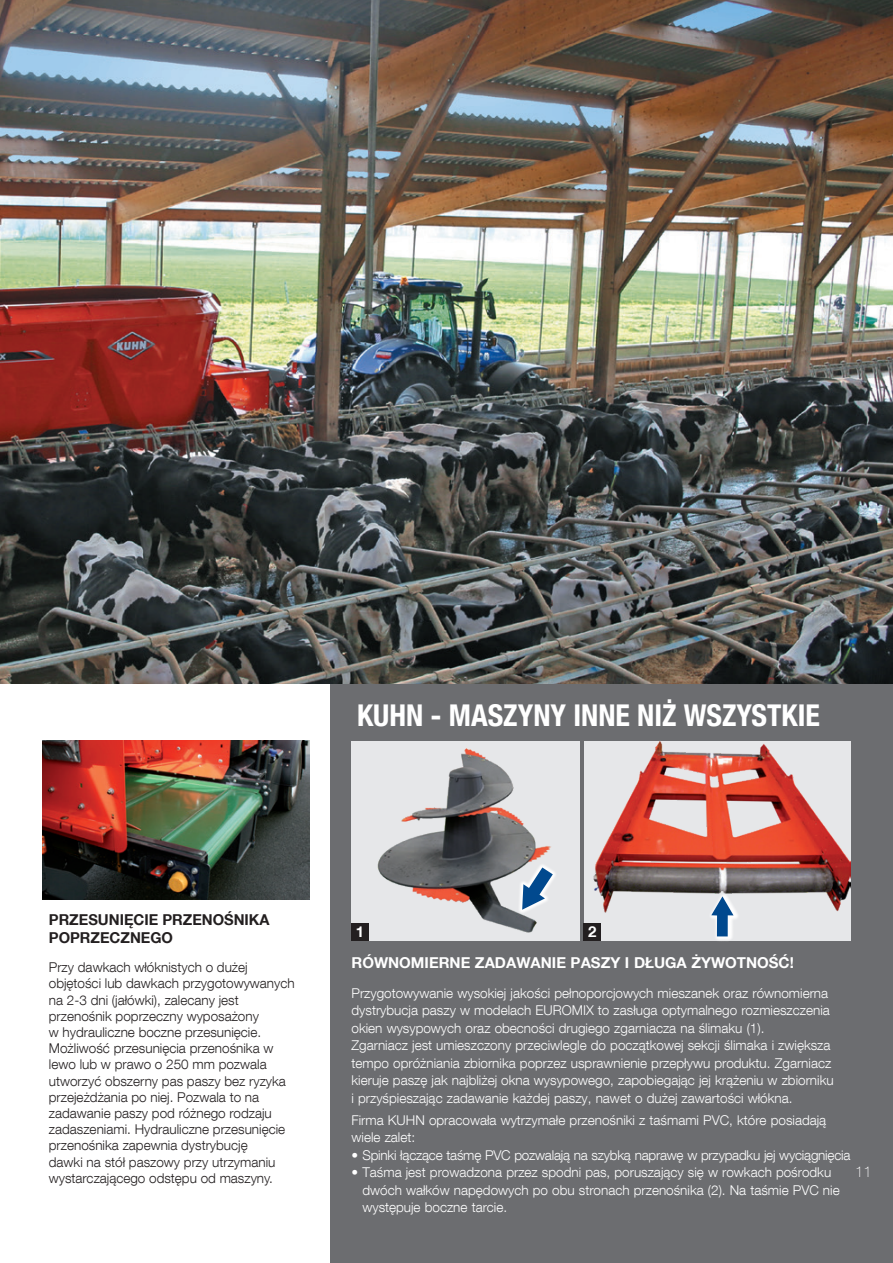
<style>
.page{position:relative;width:893px;height:1263px;background:#fff}
.page>*{position:absolute;margin:0;border:0;box-sizing:border-box;transform-origin:0 0}
.t1{font:700 condensed 30px "Helvetica Neue LT Com";color:#fff}
.t2{font:700 15px "Helvetica Neue LT Com";color:#fff}
.t3{font:700 15px/18px "Helvetica Neue LT Com";color:#231f20}
.t4{font:100 15px "Helvetica Neue LT Com";color:#fff}
.t5{font:300 13.5px/17.5px "Helvetica Neue LT Com";color:#fff}
.t6{font:300 13.5px/16.2px "Helvetica Neue LT Com";color:#231f20}
</style>
<div class="page">
<div style="left:330px;top:684px;width:563px;height:579px;background:#6c6d70"></div>
<img style="left:0;top:0;width:893px;height:684px">
<img style="left:43px;top:741px;width:266px;height:158px">
<img style="left:351px;top:741px;width:229px;height:200px">
<div style="left:584px;top:741px;width:266px;height:200px;background:#e6e7e9"></div>
<img style="left:593px;top:741px;width:257px;height:172px">
<div style="left:351px;top:924px;width:18px;height:17px;background:#231f20"></div>
<div style="left:584px;top:924px;width:17px;height:17px;background:#231f20"></div>
<svg style="left:694px;top:890px;width:55px;height:50px"></svg>
<svg style="left:517px;top:863px;width:41px;height:51px"></svg>
<svg style="left:522px;top:867px;width:31px;height:43px"></svg>
<h1 class="t1" style="left:357px;top:698px;width:464px">KUHN - MASZYNY INNE NIŻ WSZYSTKIE</h1>
<p class="t3" style="left:49px;top:910px;width:222px">PRZESUNIĘCIE PRZENOŚNIKA<br>POPRZECZNEGO</p>
<p class="t6" style="left:49px;top:959px;width:247px">Przy dawkach włóknistych o dużej objętości lub dawkach przygotowywanych na 2-3 dni (jałówki), zalecany jest przenośnik poprzeczny wyposażony<br>w hydrauliczne boczne przesunięcie.<br>Możliwość przesunięcia przenośnika w lewo lub w prawo o 250 mm pozwala utworzyć obszerny pas paszy bez ryzyka przejeżdżania po niej. Pozwala to na zadawanie paszy pod różnego rodzaju zadaszeniami. Hydrauliczne przesunięcie przenośnika zapewnia dystrybucję<br>dawki na stół paszowy przy utrzymaniu wystarczającego odstępu od maszyny.</p>
<p class="t2" style="left:356px;top:923px;width:10px">1</p>
<p class="t2" style="left:588px;top:923px;width:10px">2</p>
<p class="t2" style="left:351px;top:953px;width:444px">RÓWNOMIERNE ZADAWANIE PASZY I DŁUGA ŻYWOTNOŚĆ!</p>
<p class="t5" style="left:351px;top:984px;width:484px">Przygotowywanie wysokiej jakości pełnoporcjowych mieszanek oraz równomierna dystrybucja paszy w modelach EUROMIX to zasługa optymalnego rozmieszczenia okien wysypowych oraz obecności drugiego zgarniacza na ślimaku (1).<br>Zgarniacz jest umieszczony przeciwlegle do początkowej sekcji ślimaka i zwiększa tempo opróżniania zbiornika poprzez usprawnienie przepływu produktu. Zgarniacz kieruje paszę jak najbliżej okna wysypowego, zapobiegając jej krążeniu w zbiorniku i przyśpieszając zadawanie każdej paszy, nawet o dużej zawartości włókna.</p>
<p class="t5" style="left:351px;top:1111px;width:476px">Firma KUHN opracowała wytrzymałe przenośniki z taśmami PVC, które posiadają wiele zalet:</p>
<p class="t5" style="left:351px;top:1146px;width:500px">• Spinki łączące taśmę PVC pozwalają na szybką naprawę w przypadku jej wyciągnięcia</p>
<p class="t5" style="left:362px;top:1163px;width:479px;text-indent:-11px">• Taśma jest prowadzona przez spodni pas, poruszający się w rowkach pośrodku dwóch wałków napędowych po obu stronach przenośnika (2). Na taśmie PVC nie występuje boczne tarcie.</p>
<p class="t4" style="left:855px;top:1163px;width:18px">11</p>
</div>
